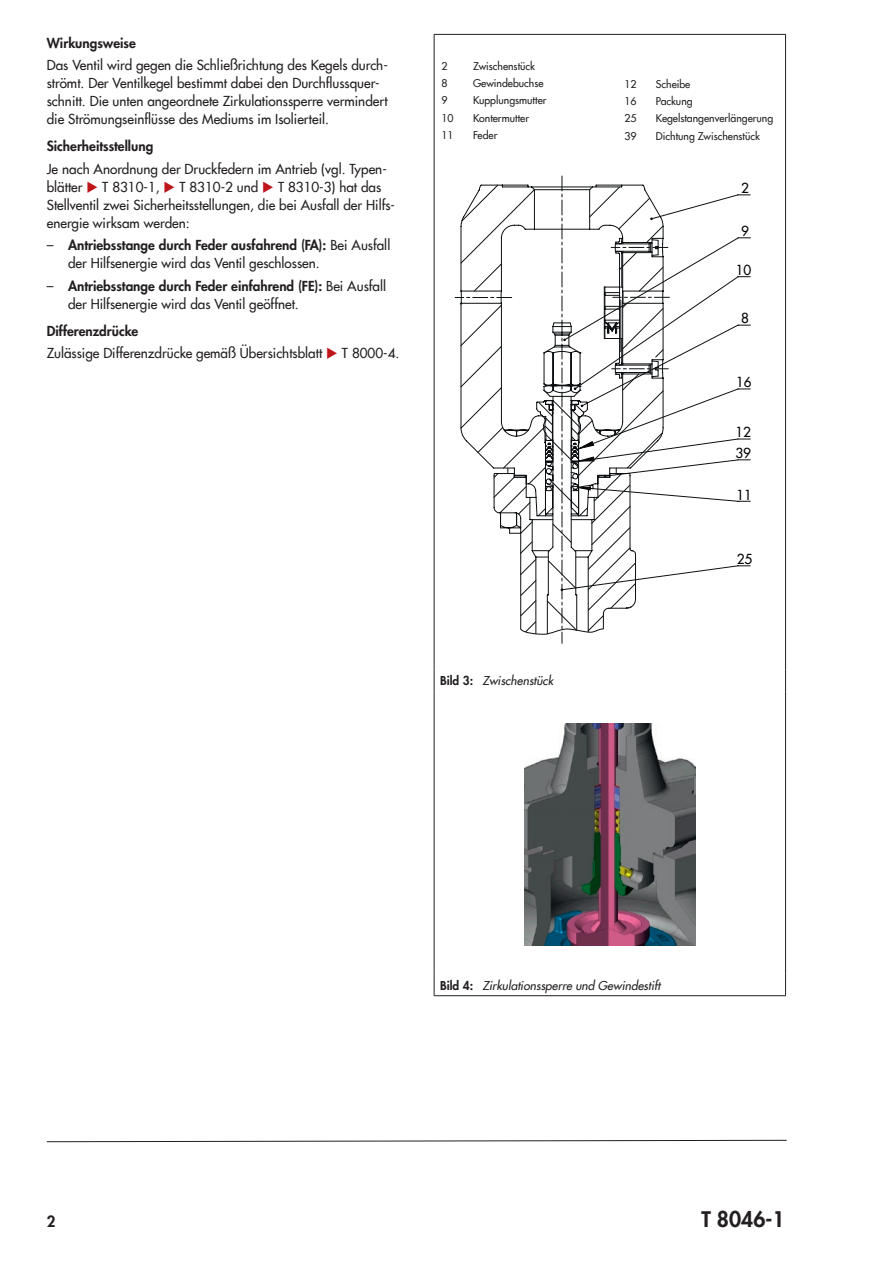
<style>
.page{position:relative;width:893px;height:1263px;background:#fff}
.page>*{position:absolute;margin:0;border:0;box-sizing:border-box;transform-origin:0 0}
.t1{font:800 21px "Futura Com";color:#231f20}
.t2{font:800 15px "Futura Com";color:#231f20}
.t3{font:500 13.5px/18px "Futura Com";color:#231f20}
.t4{font:800 13.5px "Futura Com";color:#231f20}
.t5{font:500 13.5px "Futura Com";color:#000002}
.t6{font:italic 500 12px "Futura Com";color:#231f20}
.t7{font:500 10.5px "Futura Com";color:#231f20}
.s1{color:#be151b}
.s2{font-family:"Futura";font-weight:400}
.s3{font-weight:800}
.s4{font-weight:800;font-style:normal}
</style>
<div class="page">
<svg style="left:46px;top:1139px;width:741px;height:3px"></svg>
<hr style="left:434px;top:34px;width:352px;height:1px;background:#231f20">
<hr style="left:434px;top:35px;width:1px;height:118px;background:#231f20">
<hr style="left:785px;top:35px;width:1px;height:118px;background:#231f20">
<hr style="left:434px;top:153px;width:1px;height:516px;background:#231f20">
<hr style="left:785px;top:153px;width:1px;height:516px;background:#231f20">
<svg style="left:434px;top:669px;width:1px;height:22px"></svg>
<svg style="left:785px;top:669px;width:1px;height:22px"></svg>
<hr style="left:434px;top:691px;width:1px;height:283px;background:#231f20">
<hr style="left:785px;top:691px;width:1px;height:283px;background:#231f20">
<svg style="left:434px;top:974px;width:1px;height:21px"></svg>
<svg style="left:785px;top:974px;width:1px;height:21px"></svg>
<hr style="left:434px;top:995px;width:352px;height:1px;background:#231f20">
<svg style="left:455px;top:176px;width:296px;height:467px"></svg>
<img style="left:524px;top:724px;width:171px;height:221px">
<p class="t4" style="left:47px;top:32px;width:91px">Wirkungsweise</p>
<p class="t3" style="left:47px;top:55px;width:343px">Das Ventil wird gegen die Schließrichtung des Kegels durch‑ strömt. Der Ventilkegel bestimmt dabei den Durchflussquer‑ schnitt. Die unten angeordnete Zirkulationssperre vermindert die Strömungseinflüsse des Mediums im Isolierteil.</p>
<p class="t4" style="left:47px;top:136px;width:108px">Sicherheitsstellung</p>
<p class="t3" style="left:47px;top:159px;width:350px">Je nach Anordnung der Druckfedern im Antrieb (vgl. Typen‑ blätter <span class="s1">◆</span> T 8310‑1, <span class="s1">◆</span> T 8310‑2 und <span class="s1">◆</span> T 8310‑3) hat das Stellventil zwei Sicherheitsstellungen, die bei Ausfall der Hilfs‑ energie wirksam werden:</p>
<p class="t3" style="left:68px;top:235px;width:324px;text-indent:-21px"><span class="s2">–</span> <span class="s3">Antriebsstange durch Feder ausfahrend (FA):</span> Bei Ausfall der Hilfsenergie wird das Ventil geschlossen.</p>
<p class="t3" style="left:68px;top:276px;width:320px;text-indent:-21px"><span class="s2">–</span> <span class="s3">Antriebsstange durch Feder einfahrend (FE):</span> Bei Ausfall der Hilfsenergie wird das Ventil geöffnet.</p>
<p class="t3" style="left:47px;top:319px;width:354px;line-height:22.5px"><span class="s3">Differenzdrücke<br></span>Zulässige Differenzdrücke gemäß Übersichtsblatt <span class="s1">◆</span> T 8000‑4.</p>
<p class="t7" style="left:441px;top:58px;width:8px">2</p>
<p class="t7" style="left:473px;top:58px;width:63px">Zwischenstück</p>
<p class="t7" style="left:441px;top:76px;width:8px">8</p>
<p class="t7" style="left:473px;top:76px;width:72px">Gewindebuchse</p>
<p class="t7" style="left:441px;top:93px;width:8px">9</p>
<p class="t7" style="left:473px;top:93px;width:75px">Kupplungsmutter</p>
<p class="t7" style="left:441px;top:110px;width:14px">10</p>
<p class="t7" style="left:473px;top:110px;width:57px">Kontermutter</p>
<p class="t7" style="left:441px;top:127px;width:14px">11</p>
<p class="t7" style="left:473px;top:127px;width:26px">Feder</p>
<p class="t6" style="left:440px;top:672px;width:115px"><span class="s4">Bild 3:</span> Zwischenstück</p>
<p class="t7" style="left:624px;top:76px;width:14px">12</p>
<p class="t7" style="left:656px;top:76px;width:36px">Scheibe</p>
<p class="t7" style="left:624px;top:94px;width:14px">16</p>
<p class="t7" style="left:656px;top:94px;width:38px">Packung</p>
<p class="t7" style="left:624px;top:111px;width:14px">25</p>
<p class="t7" style="left:656px;top:111px;width:119px">Kegelstangenverlängerung</p>
<p class="t7" style="left:624px;top:128px;width:14px">39</p>
<p class="t7" style="left:656px;top:128px;width:106px">Dichtung Zwischenstück</p>
<p class="t5" style="left:741px;top:178px;width:9px">2</p>
<p class="t5" style="left:741px;top:221px;width:9px">9</p>
<p class="t5" style="left:736px;top:259px;width:17px">10</p>
<p class="t5" style="left:741px;top:308px;width:9px">8</p>
<p class="t5" style="left:736px;top:372px;width:17px">16</p>
<p class="t5" style="left:735px;top:422px;width:17px">12</p>
<p class="t5" style="left:735px;top:443px;width:17px">39</p>
<p class="t5" style="left:736px;top:485px;width:17px">11</p>
<p class="t5" style="left:737px;top:549px;width:17px">25</p>
<p class="t6" style="left:440px;top:976px;width:222px"><span class="s4">Bild 4:</span> Zirkulationssperre und Gewindestift</p>
<p class="t2" style="left:47px;top:1210px;width:10px">2</p>
<h1 class="t1" style="left:701px;top:1203px;width:85px">T 8046-1</h1>
</div>
